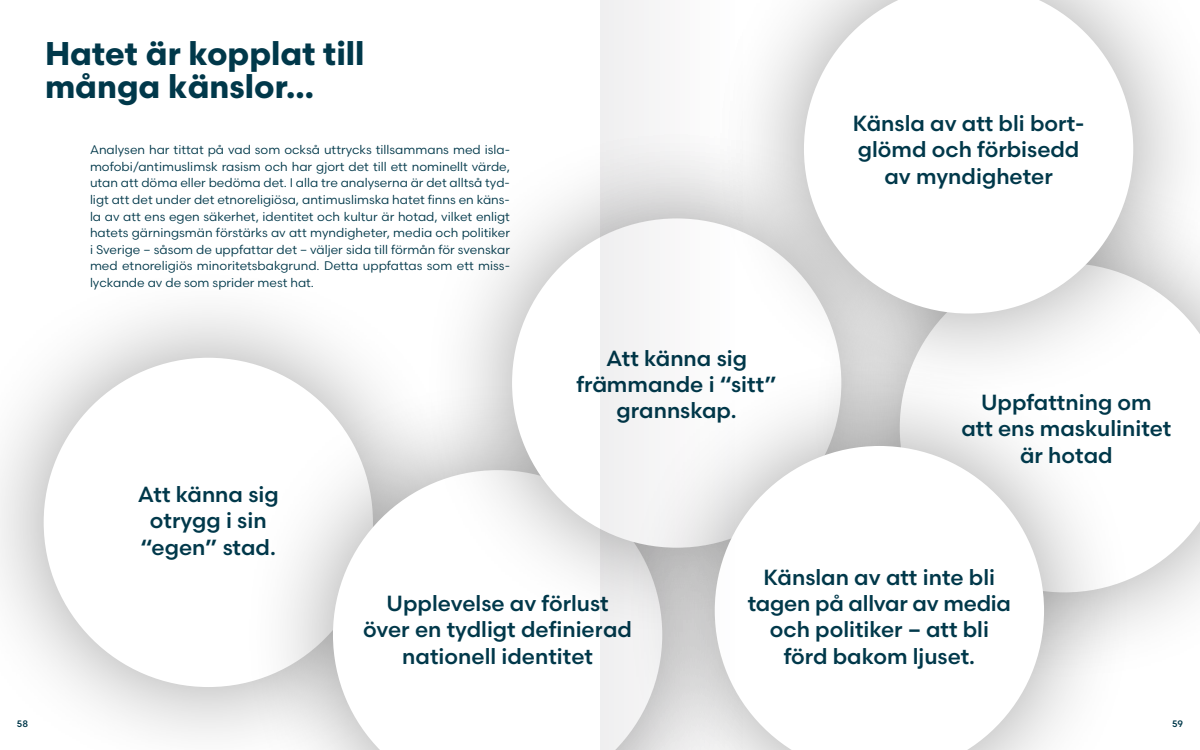
<style>
.page{position:relative;width:1200px;height:750px;background:#fff}
.page>*{position:absolute;margin:0;border:0;box-sizing:border-box;transform-origin:0 0}
.t1{font:700 32.81px/33.1px "Scandia";color:#00384a}
.t2{font:500 21.88px/26.2px "Scandia";color:#00384a;text-align:center}
.t3{font:12.5px/16.6px "Scandia";color:#00384a;text-align:justify}
.t4{font:500 9.38px "Scandia";color:#00384a}
</style>
<div class="page">
<div style="left:0;top:265px;width:465px;height:485px;background:#000;opacity:.38"></div>
<div style="left:44px;top:358px;width:329px;height:329px;background:#fff;border-radius:50%"></div>
<div style="left:241px;top:378px;width:513px;height:372px;background:#000;opacity:.38"></div>
<svg style="left:333px;top:470px;width:267px;height:280px"></svg>
<div style="left:420px;top:126px;width:513px;height:514px;background:#000;opacity:.38"></div>
<div style="left:512px;top:218px;width:329px;height:330px;background:#fff;border-radius:50%"></div>
<div style="left:808px;top:171px;width:392px;height:514px;background:#000;opacity:.38"></div>
<svg style="left:1136px;top:406px;width:64px;height:186px"></svg>
<div style="left:712px;top:0;width:488px;height:406px;background:#000;opacity:.38"></div>
<svg style="left:804px;top:0;width:329px;height:314px"></svg>
<div style="left:623px;top:354px;width:513px;height:396px;background:#000;opacity:.38"></div>
<svg style="left:742px;top:446px;width:302px;height:304px"></svg>
<svg style="left:600px;top:0;width:142px;height:750px"></svg>
<h1 class="t1" style="left:45px;top:37px;width:321px">Hatet är kopplat till många känslor…</h1>
<p class="t3" style="left:90px;top:141px;width:422px">Analysen har tittat på vad som också uttrycks tillsammans med isla&shy;mofobi/antimuslimsk rasism och har gjort det till ett nominellt värde, utan att döma eller bedöma det. I alla tre analyserna är det alltså tyd&shy;ligt att det under det etnoreligiösa, antimuslimska hatet finns en käns&shy;la av att ens egen säkerhet, identitet och kultur är hotad, vilket enligt hatets gärningsmän förstärks av att myndigheter, media och politiker i Sverige – såsom de uppfattar det – väljer sida till förmån för svenskar med etnoreligiös minoritetsbakgrund. Detta uppfattas som ett miss&shy;lyckande av de som sprider mest hat.</p>
<h2 class="t2" style="left:138px;top:481px;width:142px">Att känna sig otrygg i sin “egen” stad.</h2>
<h2 class="t2" style="left:576px;top:345px;width:202px">Att känna sig främmande i “sitt” grannskap.</h2>
<h2 class="t2" style="left:853px;top:110px;width:233px">Känsla av att bli bort&shy;glömd och förbisedd av myndigheter</h2>
<h2 class="t2" style="left:961px;top:389px;width:212px">Uppfattning om<br>att ens maskulinitet är hotad</h2>
<h2 class="t2" style="left:363px;top:590px;width:270px">Upplevelse av förlust över en tydligt definierad nationell identitet</h2>
<h2 class="t2" style="left:748px;top:564px;width:265px">Känslan av att inte bli tagen på allvar av media och politiker – att bli förd bakom ljuset.</h2>
<p class="t4" style="left:17px;top:718px;width:13px">58</p>
<p class="t4" style="left:1172px;top:718px;width:12px">59</p>
</div>
